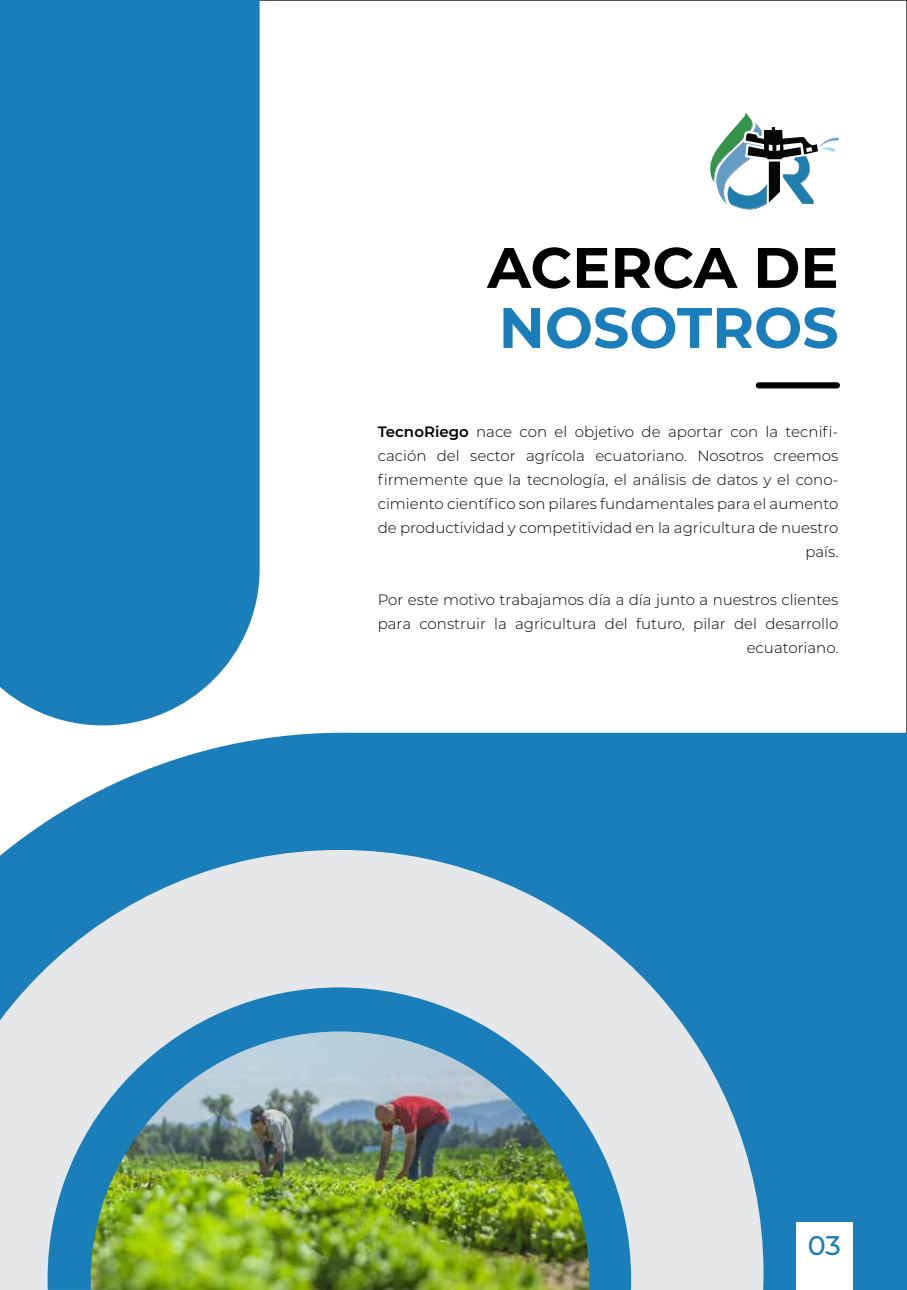
<style>
.page{position:relative;width:907px;height:1290px;background:#fff}
.page>*{position:absolute;margin:0;border:0;box-sizing:border-box;transform-origin:0 0}
.t1{font:700 57px "Montserrat";color:#000}
.t2{font:700 57px "Montserrat";color:#197eba}
.t3{font:500 27px "Montserrat";color:#197eba}
.t4{font:300 15px/24px "Montserrat";color:#000;text-align:right}
.s1{font-weight:600}
</style>
<div class="page">
<svg style="left:7px;top:733px;width:899px;height:557px;background:#2a87bf"></svg>
<svg style="left:0;top:850px;width:763px;height:440px;background:#9ec2d7"></svg>
<div style="left:0;top:0;width:259px;height:725px;background:#197eba"></div>
<svg style="left:710px;top:112px;width:129px;height:98px"></svg>
<svg style="left:48px;top:987px;width:583px;height:303px;background:#95bdd5"></svg>
<img style="left:91px;top:1031px;width:498px;height:259px">
<div style="left:795px;top:1222px;width:57px;height:68px;background:#fff"></div>
<div style="left:755px;top:382px;width:84px;height:6px;background:#000;border-radius:3px"></div>
<div style="left:0;top:0;width:30px;height:264px;background:#197eba"></div>
<h1 class="t1" style="left:487px;top:227px;width:353px">ACERCA DE</h1>
<h1 class="t2" style="left:498px;top:287px;width:341px">NOSOTROS</h1>
<p class="t4" style="left:377px;top:419px;width:462px"><span class="s1">TecnoRiego</span> nace con el objetivo de aportar con la tecnifi&shy;cación del sector agrícola ecuatoriano. Nosotros creemos firmemente que la tecnología, el análisis de datos y el cono&shy;cimiento científico son pilares fundamentales para el aumento de productividad y competitividad en la agricultura de nuestro país.</p>
<p class="t4" style="left:377px;top:587px;width:462px">Por este motivo trabajamos día a día junto a nuestros clientes para construir la agricultura del futuro, pilar del desarrollo ecuatoriano.</p>
<h2 class="t3" style="left:807px;top:1227px;width:35px">03</h2>
</div>
